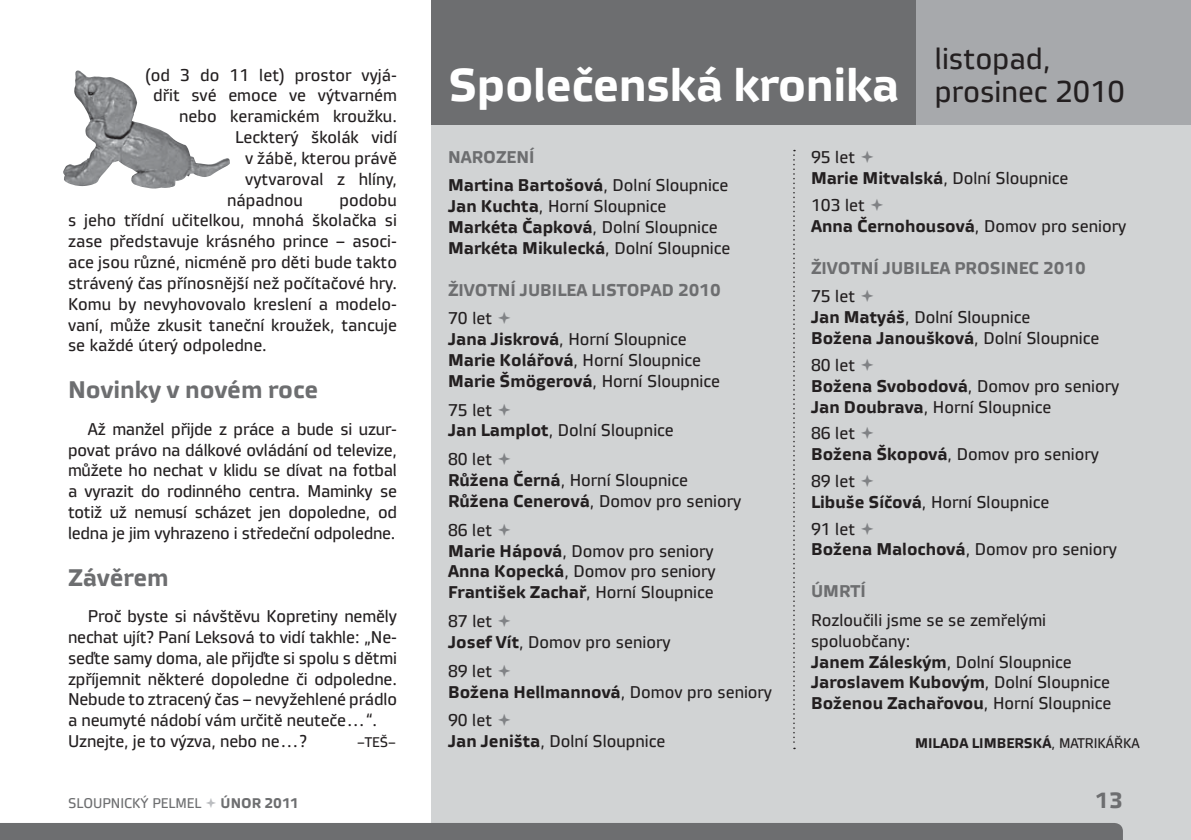
<style>
.page{position:relative;width:1191px;height:840px;background:#fff}
.page>*{position:absolute;margin:0;border:0;box-sizing:border-box;transform-origin:0 0}
.t1{font:700 46px "Vida 32 Pro";letter-spacing:-.01em;color:#fff}
.t2{font:30px/32px "Vida 32 Pro";color:#231f20}
.t3{font:700 24px "Vida 32 Pro";color:#6d6e70}
.t4{font:700 22px "Vida 32 Pro";color:#6d6e70}
.t5{font:17px/20.8px "Vida 32 Pro";color:#231f20}
.t6{font:700 17px "Vida 32 Pro";color:#6d6e70}
.t7{font:700 17px/28.8px "Vida 32 Pro";color:#231f20}
.t8{font:700 14px "Vida 32 Pro";color:#231f20}
.t9{font:14px "Vida 32 Pro";color:#6d6e70}
.t10{font:700 14px "Vida 32 Pro";color:#6d6e70}
.t11{font:14px "Vida 32 Pro";color:#231f20}
.s1{color:#6d6e70}
.s2{font-weight:400}
.s3{font-weight:700}
</style>
<div class="page">
<div style="left:431px;top:0;width:760px;height:839px;background:#d1d3d4"></div>
<div style="left:431px;top:0;width:760px;height:125px;background:#6d6e70"></div>
<div style="left:916px;top:0;width:275px;height:125px;background:#a7a9ac"></div>
<div style="left:0;top:823px;width:1123px;height:16px;background:#6d6e70"></div>
<img style="left:63px;top:70px;width:167px;height:119px">
<svg style="left:793px;top:150px;width:2px;height:598px"></svg>
<p class="t5" style="left:145px;top:66px;width:253px">(od 3 do 11 let) prostor vyjá-</p>
<p class="t5" style="left:153px;top:87px;width:245px">dřit své emoce ve výtvarném</p>
<p class="t5" style="left:179px;top:107px;width:219px">nebo keramickém kroužku.</p>
<p class="t5" style="left:235px;top:128px;width:163px">Leckterý školák vidí</p>
<p class="t5" style="left:245px;top:149px;width:153px">v žábě, kterou právě</p>
<p class="t5" style="left:245px;top:170px;width:153px">vytvaroval z hlíny,</p>
<p class="t5" style="left:227px;top:191px;width:77px">nápadnou</p>
<p class="t5" style="left:68px;top:191px;width:330px;text-align:justify;text-indent:271px">podobu s jeho třídní učitelkou, mnohá školačka si zase představuje krásného prince – asoci&shy;ace jsou různé, nicméně pro děti bude takto strávený čas přínosnější než počítačové hry.<br>Komu by nevyhovovalo kreslení a modelo&shy;vaní, může zkusit taneční kroužek, tancuje se každé úterý odpoledne.</p>
<h3 class="t3" style="left:68px;top:381px;width:252px">Novinky v novém roce</h3>
<p class="t5" style="left:68px;top:419px;width:330px;text-align:justify;text-indent:20px">Až manžel přijde z práce a bude si uzur&shy;povat právo na dálkové ovládání od televize, můžete ho nechat v klidu se dívat na fotbal a vyrazit do rodinného centra. Maminky se totiž už nemusí scházet jen dopoledne, od ledna je jim vyhrazeno i středeční odpoledne.</p>
<h3 class="t3" style="left:68px;top:568px;width:102px">Závěrem</h3>
<p class="t5" style="left:68px;top:607px;width:330px;text-indent:20px">Proč byste si návštěvu Kopretiny neměly nechat ujít? Paní Leksová to vidí takhle: „Ne&shy;seďte samy doma, ale přijďte si spolu s dětmi zpříjemnit některé dopoledne či odpoledne.<br>Nebude to ztracený čas – nevyžehlené prádlo a neumyté nádobí vám určitě neuteče…“.<br>Uznejte, je to výzva, nebo ne…?</p>
<p class="t11" style="left:357px;top:736px;width:41px">–TEŠ–</p>
<h1 class="t1" style="left:448px;top:68px;width:453px">Společenská kronika</h1>
<h2 class="t2" style="left:934px;top:46px;width:192px">listopad, prosinec 2010</h2>
<p class="t7" style="left:448px;top:144px;width:282px"><span class="s1">NAROZENÍ<br></span>Martina Bartošová<span class="s2">, Dolní Sloupnice</span></p>
<p class="t5" style="left:448px;top:197px;width:284px"><span class="s3">Jan Kuchta</span>, Horní Sloupnice<br><span class="s3">Markéta Čapková</span>, Dolní Sloupnice<br><span class="s3">Markéta Mikulecká</span>, Dolní Sloupnice</p>
<p class="t6" style="left:448px;top:283px;width:274px">ŽIVOTNÍ JUBILEA LISTOPAD 2010</p>
<p class="t5" style="left:448px;top:309px;width:273px">70 let<br><span class="s3">Jana Jiskrová</span>, Horní Sloupnice<br><span class="s3">Marie Kolářová</span>, Horní Sloupnice<br><span class="s3">Marie Šmögerová</span>, Horní Sloupnice</p>
<p class="t5" style="left:448px;top:400px;width:227px">75 let<br><span class="s3">Jan Lamplot</span>, Dolní Sloupnice</p>
<p class="t5" style="left:448px;top:450px;width:295px">80 let<br><span class="s3">Růžena Černá</span>, Horní Sloupnice<br><span class="s3">Růžena Cenerová</span>, Domov pro seniory</p>
<p class="t5" style="left:448px;top:520px;width:269px">86 let<br><span class="s3">Marie Hápová</span>, Domov pro seniory<br><span class="s3">Anna Kopecká</span>, Domov pro seniory<br><span class="s3">František Zachař</span>, Horní Sloupnice</p>
<p class="t5" style="left:448px;top:612px;width:224px">87 let<br><span class="s3">Josef Vít</span>, Domov pro seniory</p>
<p class="t5" style="left:448px;top:661px;width:326px">89 let<br><span class="s3">Božena Hellmannová</span>, Domov pro seniory</p>
<p class="t5" style="left:448px;top:711px;width:219px">90 let<br><span class="s3">Jan Jeništa</span>, Dolní Sloupnice</p>
<p class="t5" style="left:811px;top:149px;width:259px">95 let<br><span class="s3">Marie Mitvalská</span>, Dolní Sloupnice</p>
<p class="t5" style="left:811px;top:196px;width:317px">103 let<br><span class="s3">Anna Černohousová</span>, Domov pro seniory</p>
<p class="t6" style="left:811px;top:261px;width:276px">ŽIVOTNÍ JUBILEA PROSINEC 2010</p>
<p class="t5" style="left:811px;top:287px;width:290px">75 let<br><span class="s3">Jan Matyáš</span>, Dolní Sloupnice<br><span class="s3">Božena Janoušková</span>, Dolní Sloupnice</p>
<p class="t5" style="left:811px;top:356px;width:310px">80 let<br><span class="s3">Božena Svobodová</span>, Domov pro seniory<br><span class="s3">Jan Doubrava</span>, Horní Sloupnice</p>
<p class="t5" style="left:811px;top:424px;width:289px">86 let<br><span class="s3">Božena Škopová</span>, Domov pro seniory</p>
<p class="t5" style="left:811px;top:472px;width:240px">89 let<br><span class="s3">Libuše Síčová</span>, Horní Sloupnice</p>
<p class="t5" style="left:811px;top:519px;width:307px">91 let<br><span class="s3">Božena Malochová</span>, Domov pro seniory</p>
<p class="t6" style="left:811px;top:584px;width:56px">ÚMRTÍ</p>
<p class="t5" style="left:811px;top:611px;width:302px">Rozloučili jsme se se zemřelými spoluobčany:<br><span class="s3">Janem Záleským</span>, Dolní Sloupnice<br><span class="s3">Jaroslavem Kubovým</span>, Dolní Sloupnice<br><span class="s3">Boženou Zachařovou</span>, Horní Sloupnice</p>
<p class="t8" style="left:915px;top:737px;width:226px">MILADA LIMBERSKÁ<span class="s2">, MATRIKÁŘKA</span></p>
<p class="t9" style="left:68px;top:797px;width:135px">SLOUPNICKÝ PELMEL</p>
<p class="t10" style="left:221px;top:797px;width:80px">ÚNOR 2011</p>
<p class="t4" style="left:1095px;top:791px;width:29px">13</p>
</div>
